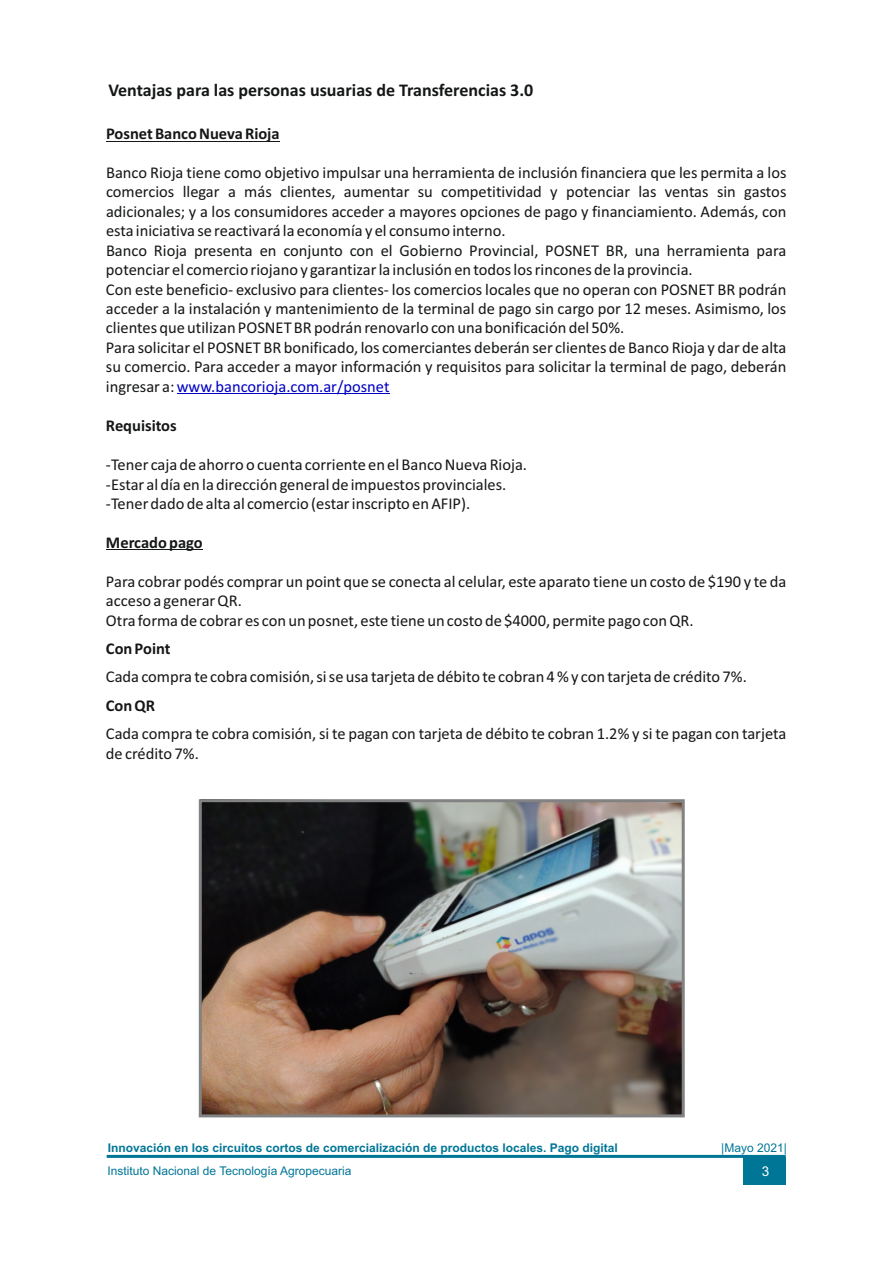
<style>
.page{position:relative;width:893px;height:1263px;background:#fff}
.page>*{position:absolute;margin:0;border:0;box-sizing:border-box;transform-origin:0 0}
.t1{font:700 18px "Calibri";color:#151616}
.t2{font:16.5px/19.4px "Calibri";color:#151616}
.t3{font:700 16.5px "Calibri";color:#151616}
.t4{font:13.5px "Arial";color:#fff}
.t5{font:700 12px "Arial";color:#007696}
.t6{font:12px "Arial";color:#007696}
.s1{color:#0000c4}
</style>
<div class="page">
<svg style="left:106px;top:1154px;width:680px;height:4px;background:#3f97af"></svg>
<div style="left:743px;top:1158px;width:43px;height:27px;background:#007696"></div>
<hr style="left:106px;top:141px;width:174px;height:1px;background:#151616">
<hr style="left:177px;top:393px;width:213px;height:1px;background:#0000c4">
<hr style="left:106px;top:549px;width:97px;height:1px;background:#151616">
<img style="left:203px;top:803px;width:478px;height:310px">
<div style="left:199px;top:799px;width:486px;height:318px;border:3px solid #818281"></div>
<p class="t1" style="left:109px;top:82px;width:426px">Ventajas para las personas usuarias de Transferencias 3.0</p>
<p class="t3" style="left:106px;top:127px;width:175px">Posnet Banco Nueva Rioja</p>
<p class="t2" style="left:106px;top:164px;width:682px">Banco Rioja tiene como objetivo impulsar una herramienta de inclusión financiera que les permita a los comercios llegar a más clientes, aumentar su competitividad y potenciar las ventas sin gastos adicionales; y a los consumidores acceder a mayores opciones de pago y financiamiento. Además, con esta iniciativa se reactivará la economía y el consumo interno.<br>Banco Rioja presenta en conjunto con el Gobierno Provincial, POSNET BR, una herramienta para potenciar el comercio riojano y garantizar la inclusión en todos los rincones de la provincia.<br>Con este beneficio- exclusivo para clientes- los comercios locales que no operan con POSNET BR podrán acceder a la instalación y mantenimiento de la terminal de pago sin cargo por 12 meses. Asimismo, los clientes que utilizan POSNET BR podrán renovarlo con una bonificación del 50%.<br>Para solicitar el POSNET BR bonificado, los comerciantes deberán ser clientes de Banco Rioja y dar de alta su comercio. Para acceder a mayor información y requisitos para solicitar la terminal de pago, deberán ingresar a: <span class="s1">www.bancorioja.com.ar/posnet</span></p>
<p class="t3" style="left:106px;top:418px;width:72px">Requisitos</p>
<p class="t2" style="left:106px;top:456px;width:423px">-Tener caja de ahorro o cuenta corriente en el Banco Nueva Rioja. -Estar al día en la dirección general de impuestos provinciales. -Tener dado de alta al comercio (estar inscripto en AFIP).</p>
<p class="t3" style="left:106px;top:535px;width:98px">Mercado pago</p>
<p class="t2" style="left:106px;top:573px;width:682px">Para cobrar podés comprar un point que se conecta al celular, este aparato tiene un costo de $190 y te da acceso a generar QR.<br>Otra forma de cobrar es con un posnet, este tiene un costo de $4000, permite pago con QR.</p>
<p class="t3" style="left:106px;top:642px;width:66px">Con Point</p>
<p class="t2" style="left:106px;top:668px;width:642px">Cada compra te cobra comisión, si se usa tarjeta de débito te cobran 4 % y con tarjeta de crédito 7%.</p>
<p class="t3" style="left:106px;top:698px;width:51px">Con QR</p>
<p class="t2" style="left:106px;top:725px;width:682px;line-height:20.1px">Cada compra te cobra comisión, si te pagan con tarjeta de débito te cobran 1.2% y si te pagan con tarjeta de crédito 7%.</p>
<p class="t5" style="left:108px;top:1143px;width:512px">Innovación en los circuitos cortos de comercialización de productos locales. Pago digital</p>
<p class="t6" style="left:721px;top:1143px;width:67px">|Mayo 2021|</p>
<p class="t6" style="left:108px;top:1166px;width:245px">Instituto Nacional de Tecnología Agropecuaria</p>
<p class="t4" style="left:762px;top:1166px;width:9px">3</p>
</div>
